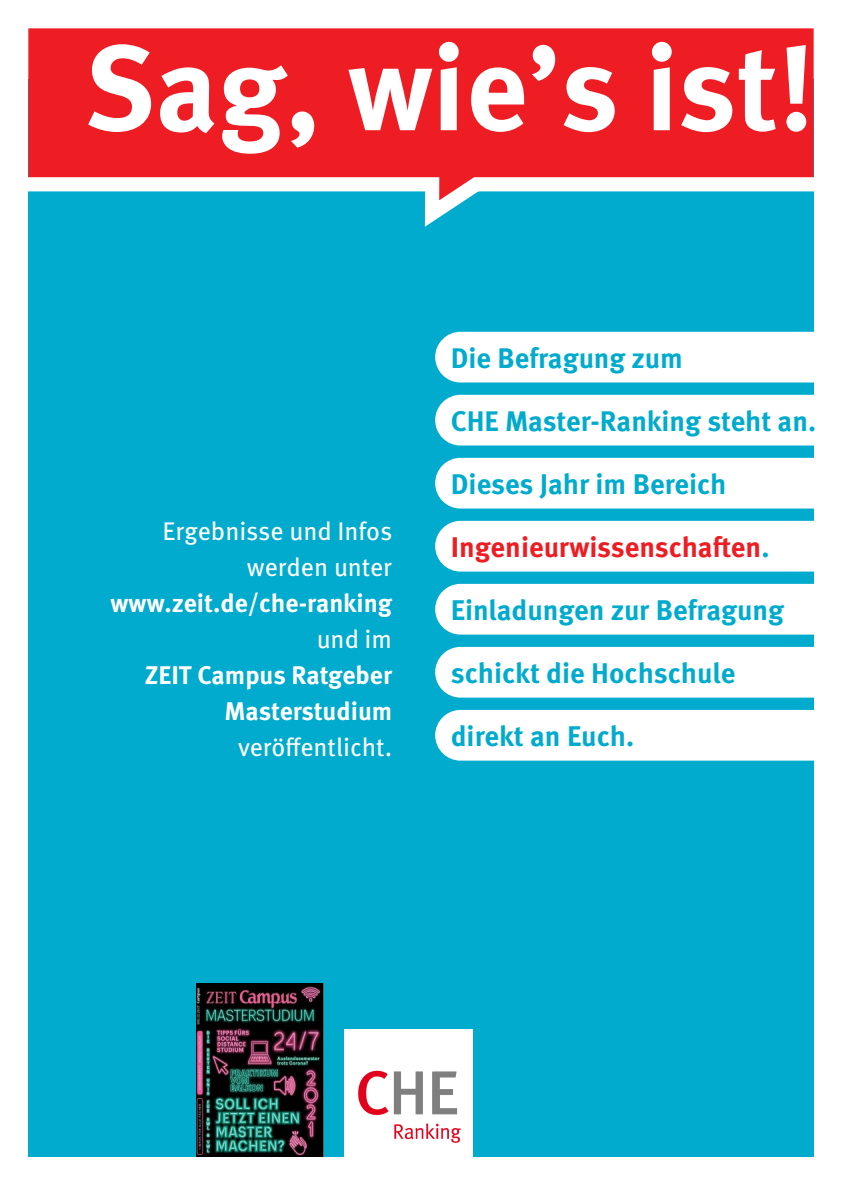
<style>
.page{position:relative;width:842px;height:1191px;background:#fff}
.page>*{position:absolute;margin:0;border:0;box-sizing:border-box;transform-origin:0 0}
.t1{font:700 120px "Meta Pro";letter-spacing:-.005em;color:#fff}
.t2{font:700 28.4px "Meta Pro";color:#00abcd}
.t3{font:700 28.4px "Meta Pro";color:#ee1d23}
.t4{font:700 28.3px "Meta Pro";letter-spacing:-.005em;color:#00abcd}
.t5{font:700 25.5px "Meta Pro";color:#fff}
.t6{font:25.5px "Meta Pro";color:#fff}
.s1{color:#00abcd}
</style>
<div class="page">
<div style="left:28px;top:79px;width:786px;height:1078px;background:#00abcd"></div>
<div style="left:28px;top:28px;width:786px;height:142px;background:#ee1d23"></div>
<svg style="left:28px;top:170px;width:786px;height:57px"></svg>
<img style="left:196px;top:983px;width:128px;height:174px">
<img style="left:344px;top:1029px;width:128px;height:128px">
<div style="left:435px;top:332px;width:379px;height:50px;background:#fff"></div>
<div style="left:435px;top:395px;width:379px;height:50px;background:#fff"></div>
<div style="left:435px;top:458px;width:379px;height:50px;background:#fff"></div>
<div style="left:435px;top:521px;width:379px;height:50px;background:#fff"></div>
<div style="left:435px;top:584px;width:379px;height:50px;background:#fff"></div>
<div style="left:435px;top:647px;width:379px;height:50px;background:#fff"></div>
<div style="left:435px;top:710px;width:379px;height:50px;background:#fff"></div>
<p class="t1" style="left:84px;top:-5px;width:732px">Sag, wie’s ist!</p>
<p class="t6" style="left:163px;top:511px;width:231px">Ergebnisse und Infos</p>
<p class="t6" style="left:247px;top:547px;width:147px">werden unter</p>
<p class="t5" style="left:111px;top:583px;width:283px">www.zeit.de/che-ranking</p>
<p class="t6" style="left:317px;top:619px;width:77px">und im</p>
<p class="t5" style="left:145px;top:655px;width:249px">ZEIT Campus Ratgeber</p>
<p class="t5" style="left:225px;top:691px;width:169px">Masterstudium</p>
<p class="t6" style="left:238px;top:727px;width:155px">veröffentlicht.</p>
<p class="t4" style="left:451px;top:335px;width:233px">Die Befragung zum</p>
<p class="t4" style="left:451px;top:398px;width:367px">CHE Master-Ranking steht an.</p>
<p class="t2" style="left:451px;top:461px;width:277px">Dieses Jahr im Bereich</p>
<p class="t3" style="left:451px;top:524px;width:320px">Ingenieurwissenschaften<span class="s1">.</span></p>
<p class="t2" style="left:451px;top:587px;width:335px">Einladungen zur Befragung</p>
<p class="t2" style="left:451px;top:650px;width:286px">schickt die Hochschule</p>
<p class="t2" style="left:451px;top:713px;width:185px">direkt an Euch.</p>
</div>
